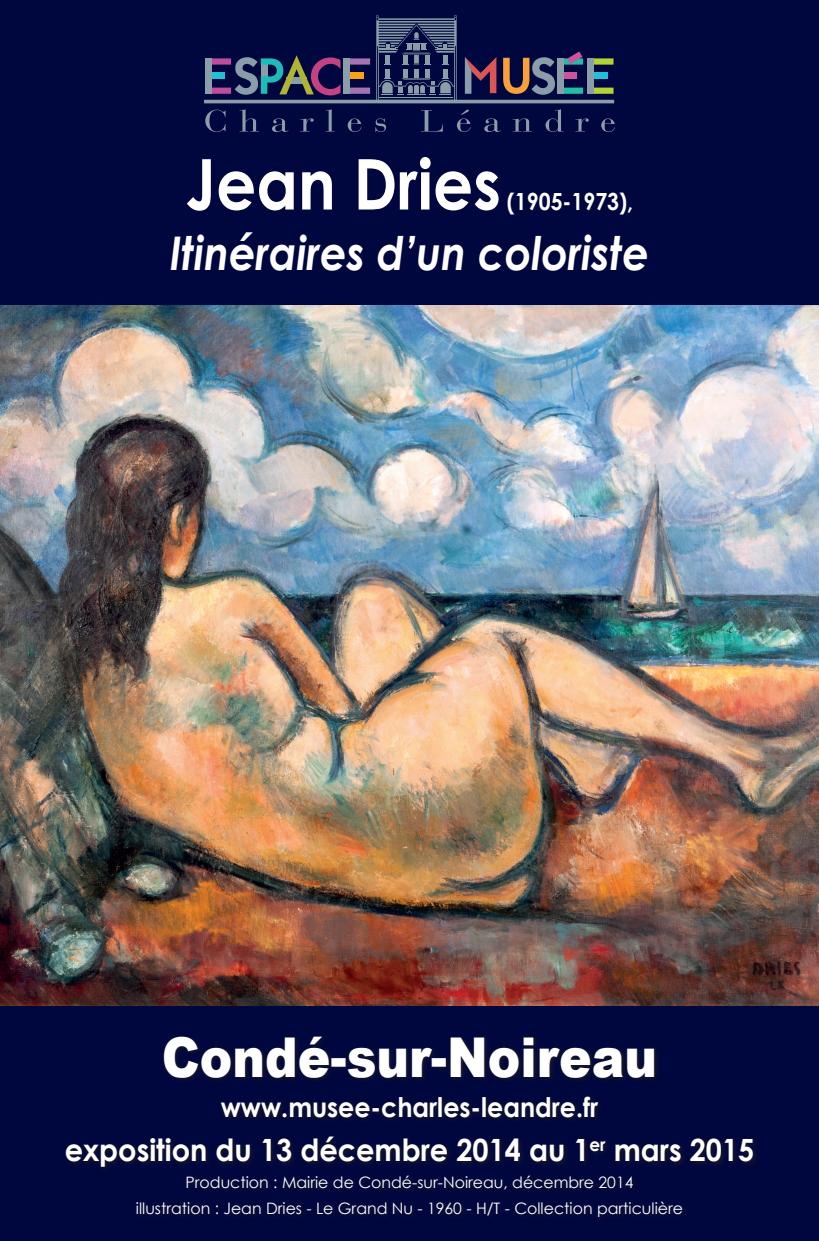
<style>
.page{position:relative;width:819px;height:1241px;background:#fff}
.page>*{position:absolute;margin:0;border:0;box-sizing:border-box;transform-origin:0 0}
.t1{font:700 70px "Century Gothic";color:#fff;scale:.9 1}
.t2{font:900 54.86px "Arial";color:#fff;scale:.89 1}
.t3{font:italic 700 46.38px "Century Gothic";color:#fff;scale:.9 1}
.t4{font:700 30.62px "Century Gothic";color:#fff;scale:.94 1}
.t5{font:700 27.12px "Century Gothic";color:#fff;scale:.93 1}
.t6{font:700 23.62px "Century Gothic";color:#fff;scale:.9 1}
.t7{font:15.75px/26.3px "Century Gothic";color:#fff;text-align:center}
</style>
<div class="page">
<div style="left:0;top:0;width:819px;height:1240px;background:#00073f"></div>
<div style="left:63px;top:1033px;width:696px;height:189px;background:#231f20;opacity:.75"></div>
<img style="left:0;top:305px;width:819px;height:700px">
<svg style="left:376px;top:15px;width:80px;height:85px"></svg>
<svg style="left:350px;top:58px;width:20px;height:36px"></svg>
<svg style="left:593px;top:58px;width:20px;height:36px"></svg>
<svg style="left:563px;top:51px;width:20px;height:43px"></svg>
<div style="left:343px;top:58px;width:7px;height:36px;background:#8a9eaa"></div>
<div style="left:587px;top:58px;width:6px;height:36px;background:#8a9eaa"></div>
<svg style="left:465px;top:57px;width:31px;height:37px"></svg>
<svg style="left:205px;top:110px;width:20px;height:22px"></svg>
<svg style="left:239px;top:109px;width:20px;height:23px"></svg>
<svg style="left:272px;top:118px;width:16px;height:14px"></svg>
<svg style="left:300px;top:118px;width:13px;height:14px"></svg>
<svg style="left:326px;top:109px;width:8px;height:23px"></svg>
<svg style="left:347px;top:118px;width:14px;height:14px"></svg>
<svg style="left:375px;top:118px;width:11px;height:14px"></svg>
<svg style="left:421px;top:110px;width:22px;height:22px"></svg>
<svg style="left:457px;top:110px;width:13px;height:22px"></svg>
<svg style="left:484px;top:118px;width:16px;height:14px"></svg>
<svg style="left:512px;top:118px;width:20px;height:14px"></svg>
<svg style="left:545px;top:109px;width:18px;height:23px"></svg>
<svg style="left:575px;top:118px;width:13px;height:14px"></svg>
<svg style="left:601px;top:118px;width:14px;height:14px"></svg>
<hr style="left:204px;top:100px;width:410px;height:3px;background:#8a9eaa">
<div style="left:557px;top:58px;width:6px;height:36px;background:#8a9eaa"></div>
<svg style="left:503px;top:57px;width:52px;height:38px"></svg>
<svg style="left:211px;top:55px;width:129px;height:40px"></svg>
<div style="left:205px;top:58px;width:6px;height:36px;background:#8a9eaa"></div>
<h1 class="t1" style="left:186px;top:131px;width:352px">Jean Dries</h1>
<h3 class="t6" style="left:507px;top:183px;width:142px">(1905-1973),</h3>
<h3 class="t3" style="left:170px;top:218px;width:534px">Itinéraires d’un coloriste</h3>
<h2 class="t2" style="left:162px;top:1017px;width:558px">Condé-sur-Noireau</h2>
<h3 class="t5" style="left:221px;top:1086px;width:407px">www.musee-charles-leandre.fr</h3>
<h3 class="t4" style="left:65px;top:1126px;width:735px">exposition du 13 décembre 2014 au 1<sup>er</sup> mars 2015</h3>
<p class="t7" style="left:136px;top:1168px;width:548px">Production : Mairie de Condé-sur-Noireau, décembre 2014<br>illustration : Jean Dries - Le Grand Nu - 1960 - H/T - Collection particulière</p>
</div>
